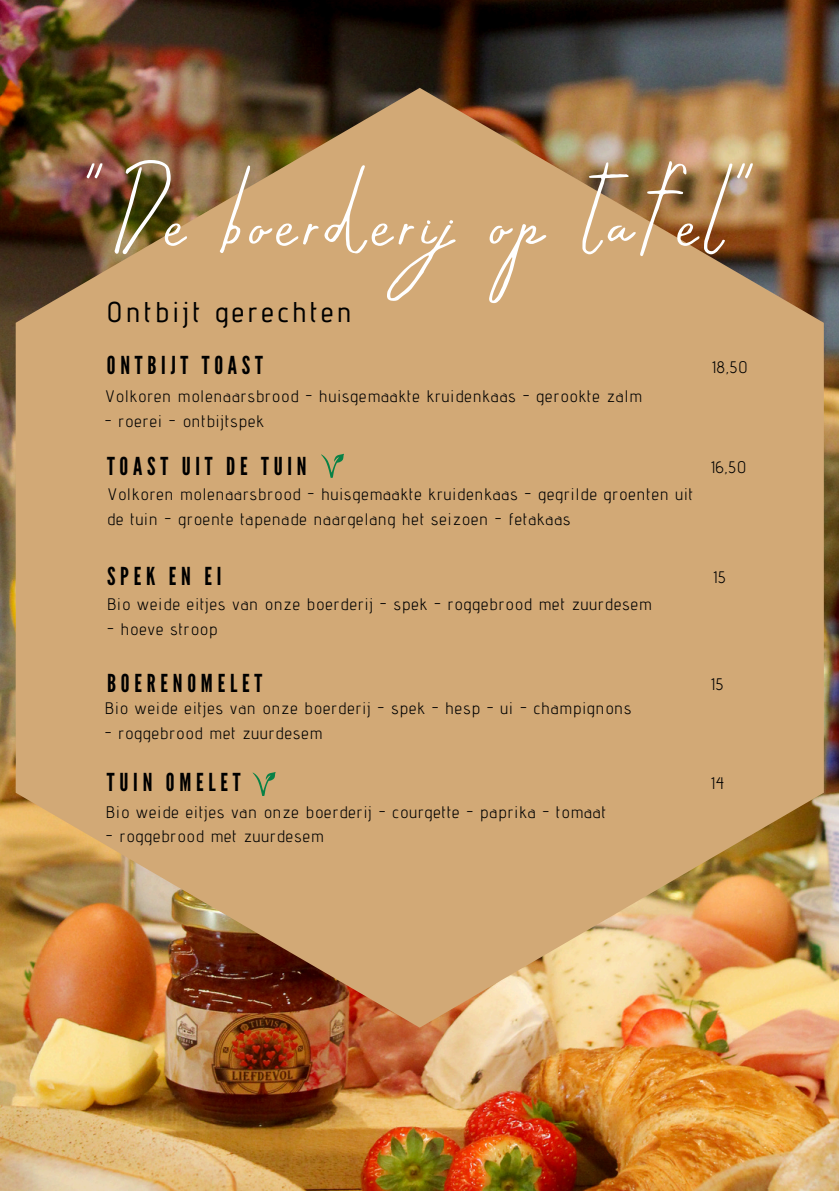
<style>
.page{position:relative;width:839px;height:1191px;background:#fff}
.page>*{position:absolute;margin:0;border:0;box-sizing:border-box;transform-origin:0 0}
.t1{font:150.2px "Grimpt Script";letter-spacing:.05em;color:#fff}
.t2{font:500 28.6px "Advent Pro";letter-spacing:.13em;color:#000}
.t3{font:24.6px "League Gothic";letter-spacing:.195em;color:#000}
.t4{font:16.6px/25px "Advent Pro";letter-spacing:.07em;color:#000}
</style>
<div class="page">
<img style="left:0;top:0;width:838px;height:1191px">
<img style="left:16px;top:88px;width:807px;height:940px">
<svg style="left:321px;top:454px;width:23px;height:24px"></svg>
<svg style="left:252px;top:772px;width:23px;height:24px"></svg>
<h3 class="t1" style="left:79px;top:135px;width:682px">"De boerderij op tafel"</h3>
<p class="t2" style="left:107px;top:294px;width:246px">Ontbijt gerechten</p>
<h3 class="t3" style="left:107px;top:351px;width:158px">ONTBIJT TOAST</h3>
<p class="t4" style="left:712px;top:354px;width:37px">18,50</p>
<h1 class="t4" style="left:105px;top:384px;width:538px">Volkoren molenaarsbrood - huisgemaakte kruidenkaas - gerookte zalm</h1>
<h2 class="t4" style="left:105px;top:409px;width:160px">- roerei - ontbijtspek</h2>
<p class="t3" style="left:107px;top:452px;width:201px">TOAST UIT DE TUIN</p>
<p class="t4" style="left:107px;top:482px;width:587px">Volkoren molenaarsbrood - huisgemaakte kruidenkaas - gegrilde groenten uit de tuin - groente tapenade naargelang het seizoen - fetakaas</p>
<p class="t3" style="left:107px;top:562px;width:116px">SPEK EN EI</p>
<h3 class="t4" style="left:107px;top:592px;width:546px">Bio weide eitjes van onze boerderij - spek - roggebrood met zuurdesem</h3>
<p class="t4" style="left:107px;top:617px;width:112px">- hoeve stroop</p>
<p class="t3" style="left:107px;top:669px;width:157px">BOERENOMELET</p>
<h3 class="t4" style="left:105px;top:696px;width:528px">Bio weide eitjes van onze boerderij - spek - hesp - ui - champignons</h3>
<p class="t4" style="left:105px;top:720px;width:219px">- roggebrood met zuurdesem</p>
<p class="t3" style="left:107px;top:768px;width:135px">TUIN OMELET</p>
<p class="t4" style="left:106px;top:799px;width:501px">Bio weide eitjes van onze boerderij - courgette - paprika - tomaat</p>
<h3 class="t4" style="left:106px;top:824px;width:219px">- roggebrood met zuurdesem</h3>
<p class="t4" style="left:711px;top:455px;width:37px">16,50</p>
<p class="t4" style="left:713px;top:564px;width:13px">15</p>
<p class="t4" style="left:711px;top:671px;width:13px">15</p>
<p class="t4" style="left:711px;top:770px;width:14px">14</p>
</div>
